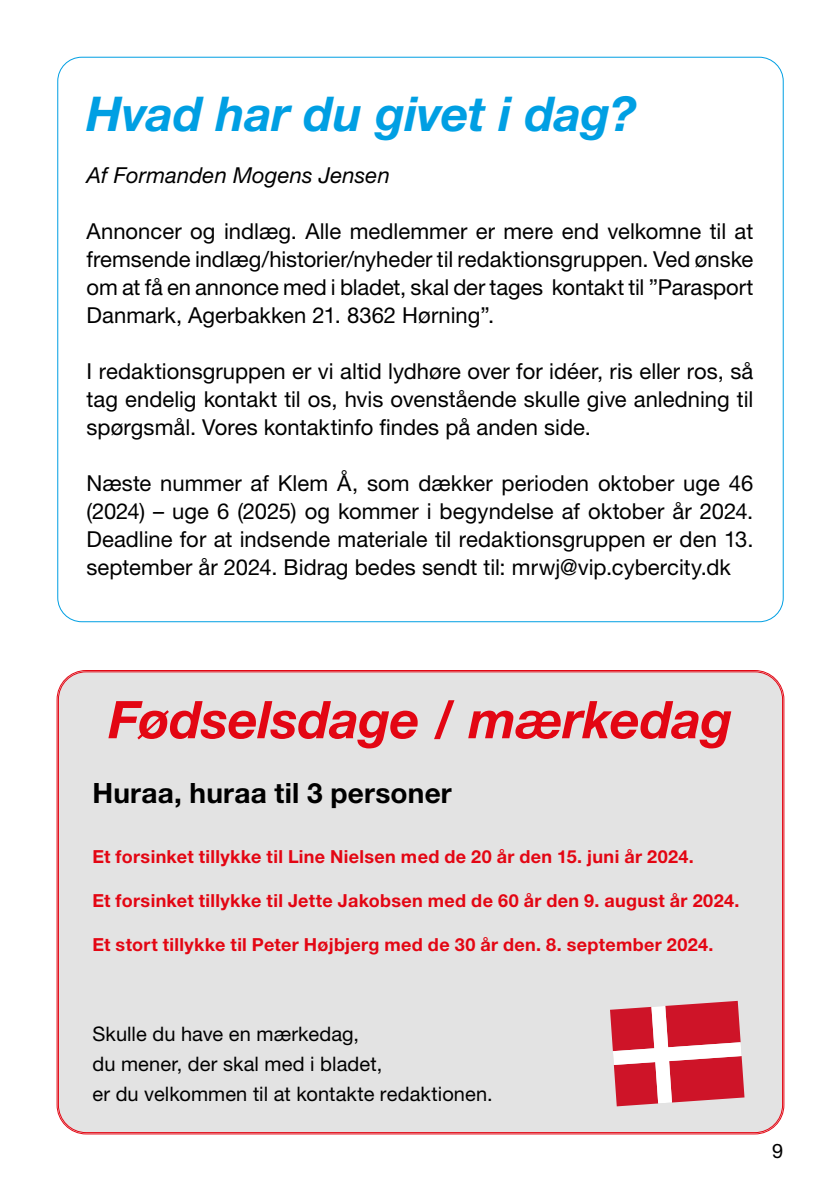
<style>
.page{position:relative;width:840px;height:1191px;background:#fff}
.page>*{position:absolute;margin:0;border:0;box-sizing:border-box;transform-origin:0 0}
.t1{font:italic 700 52px "Helvetica Neue LT Std";letter-spacing:-.005em;color:#e30613}
.t2{font:italic 700 48px "Helvetica Neue LT Std";letter-spacing:-.01em;color:#009fe3}
.t3{font:700 28px "Helvetica Neue LT Std";letter-spacing:.005em;color:#000}
.t4{font:22px/28px "Helvetica Neue LT Std";color:#000;text-align:justify}
.t5{font:italic 22px "Helvetica Neue LT Std";letter-spacing:.005em;color:#000}
.t6{font:20px/30px "Helvetica Neue LT Std";letter-spacing:.005em;color:#000}
.t7{font:700 18px "Helvetica Neue LT Std";letter-spacing:.02em;color:#e30613}
</style>
<div class="page">
<div style="left:58px;top:671px;width:724px;height:462px;background:#e3e3e3;border-radius:28px"></div>
<svg style="left:610px;top:1000px;width:134px;height:106px;background:#da5f6c"></svg>
<h2 class="t2" style="left:87px;top:84px;width:551px">Hvad har du givet i dag?</h2>
<p class="t5" style="left:87px;top:162px;width:304px">Af Formanden Mogens Jensen</p>
<p class="t4" style="left:87px;top:217px;width:668px">Annoncer og indlæg. Alle medlemmer er mere end velkomne til at fremsende indlæg/historier/nyheder til redaktionsgruppen. Ved ønske om at få en annonce med i bladet, skal der tages kontakt til ”Parasport Danmark, Agerbakken 21. 8362 Hørning”.</p>
<p class="t4" style="left:87px;top:357px;width:668px">I redaktionsgruppen er vi altid lydhøre over for idéer, ris eller ros, så tag endelig kontakt til os, hvis ovenstående skulle give anledning til spørgsmål. Vores kontaktinfo findes på anden side.</p>
<p class="t4" style="left:87px;top:469px;width:668px">Næste nummer af Klem Å, som dækker perioden oktober uge 46 (2024) – uge 6 (2025) og kommer i begyndelse af oktober år 2024.<br>Deadline for at indsende materiale til redaktionsgruppen er den 13. september år 2024. Bidrag bedes sendt til: mrwj@vip.cybercity.dk</p>
<h1 class="t1" style="left:108px;top:687px;width:625px">Fødselsdage / mærkedag</h1>
<p class="t3" style="left:92px;top:775px;width:361px">Huraa, huraa til 3 personer</p>
<p class="t7" style="left:92px;top:845px;width:602px">Et forsinket tillykke til Line Nielsen med de 20 år den 15. juni år 2024.</p>
<p class="t7" style="left:92px;top:889px;width:648px">Et forsinket tillykke til Jette Jakobsen med de 60 år den 9. august år 2024.</p>
<p class="t7" style="left:92px;top:933px;width:622px">Et stort tillykke til Peter Højbjerg med de 30 år den. 8. september 2024.</p>
<p class="t6" style="left:92px;top:1018px;width:401px">Skulle du have en mærkedag,<br>du mener, der skal med i bladet,<br>er du velkommen til at kontakte redaktionen.</p>
<p class="t6" style="left:771px;top:1135px;width:13px">9</p>
</div>
